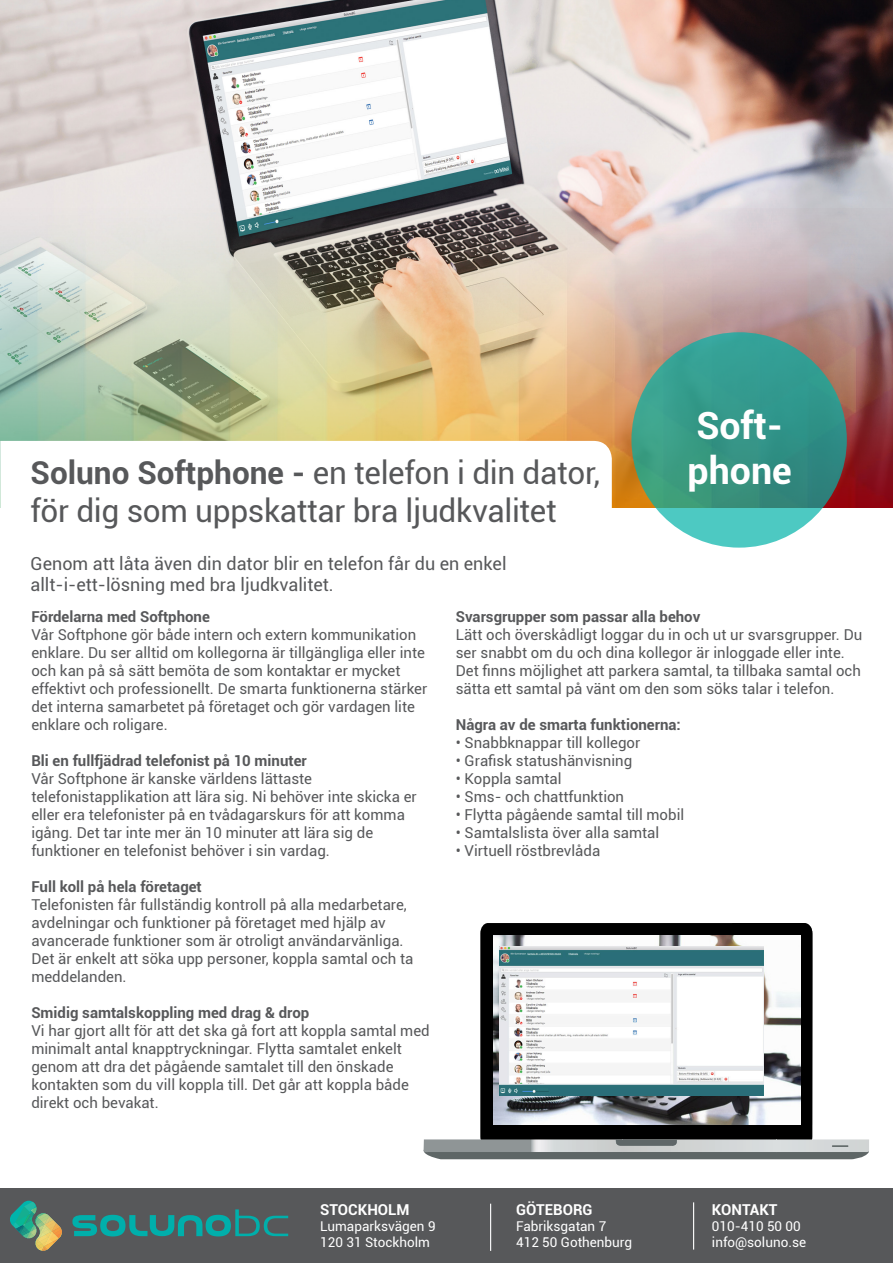
<style>
.page{position:relative;width:893px;height:1263px;background:#fff}
.page>*{position:absolute;margin:0;border:0;box-sizing:border-box;transform-origin:0 0}
.t1{font:700 37.5px "Roboto";color:#fff}
.t2{font:31.5px "Roboto";letter-spacing:-.01em;color:#57585a}
.t3{font:18px "Roboto";color:#57585a}
.t4{font:15px/18px "Roboto";color:#57585a}
.t5{font:700 15px "Roboto";color:#57585a}
.t6{font:700 15px "Roboto";color:#fff}
.t7{font:13.5px "Roboto";color:#fff}
.s1{font-weight:700}
</style>
<div class="page">
<div style="left:1px;top:1188px;width:892px;height:75px;background:#57585a"></div>
<svg style="left:10px;top:1201px;width:52px;height:50px"></svg>
<svg style="left:72px;top:1209px;width:216px;height:27px"></svg>
<hr style="left:490px;top:1204px;width:1px;height:47px;background:#fff">
<hr style="left:693px;top:1202px;width:1px;height:47px;background:#fff">
<img style="left:0;top:0;width:893px;height:208px">
<img style="left:0;top:208px;width:893px;height:299px">
<svg style="left:0;top:441px;width:612px;height:67px"></svg>
<svg style="left:631px;top:332px;width:216px;height:216px;background:#399d8f"></svg>
<svg style="left:480px;top:923px;width:332px;height:216px;background:#070707"></svg>
<svg style="left:423px;top:1139px;width:446px;height:20px;background:#999e9e"></svg>
<img style="left:592px;top:923px;width:220px;height:202px">
<img style="left:494px;top:935px;width:306px;height:189px">
<img style="left:500px;top:946px;width:263px;height:149px">
<p class="t2" style="left:31px;top:451px;width:571px"><span class="s1">Soluno Softphone -</span> en telefon i din dator,</p>
<p class="t2" style="left:31px;top:489px;width:528px">för dig som uppskattar bra ljudkvalitet</p>
<p class="t1" style="left:696px;top:399px;width:88px">Soft-</p>
<p class="t1" style="left:688px;top:444px;width:106px">phone</p>
<p class="t3" style="left:31px;top:551px;width:477px">Genom att låta även din dator blir en telefon får du en enkel</p>
<p class="t3" style="left:31px;top:572px;width:305px">allt-i-ett-lösning med bra ljudkvalitet.</p>
<p class="t5" style="left:31px;top:606px;width:180px">Fördelarna med Softphone</p>
<p class="t4" style="left:31px;top:625px;width:397px">Vår Softphone gör både intern och extern kommunikation enklare. Du ser alltid om kollegorna är tillgängliga eller inte och kan på så sätt bemöta de som kontaktar er mycket effektivt och professionellt. De smarta funktionerna stärker det interna samarbetet på företaget och gör vardagen lite enklare och roligare.</p>
<p class="t5" style="left:31px;top:750px;width:277px">Bli en fullfjädrad telefonist på 10 minuter</p>
<p class="t4" style="left:31px;top:769px;width:387px">Vår Softphone är kanske världens lättaste telefonistapplikation att lära sig. Ni behöver inte skicka er eller era telefonister på en tvådagarskurs för att komma igång. Det tar inte mer än 10 minuter att lära sig de funktioner en telefonist behöver i sin vardag.</p>
<p class="t5" style="left:31px;top:876px;width:172px">Full koll på hela företaget</p>
<p class="t4" style="left:31px;top:895px;width:384px">Telefonisten får fullständig kontroll på alla medarbetare, avdelningar och funktioner på företaget med hjälp av avancerade funktioner som är otroligt användarvänliga.<br>Det är enkelt att söka upp personer, koppla samtal och ta meddelanden.</p>
<p class="t5" style="left:31px;top:1002px;width:279px">Smidig samtalskoppling med drag &amp; drop</p>
<p class="t4" style="left:31px;top:1021px;width:400px">Vi har gjort allt för att det ska gå fort att koppla samtal med minimalt antal knapptryckningar. Flytta samtalet enkelt genom att dra det pågående samtalet till den önskade kontakten som du vill koppla till. Det går att koppla både direkt och bevakat.</p>
<p class="t5" style="left:456px;top:606px;width:246px">Svarsgrupper som passar alla behov</p>
<p class="t4" style="left:456px;top:625px;width:408px">Lätt och överskådligt loggar du in och ut ur svarsgrupper. Du ser snabbt om du och dina kollegor är inloggade eller inte.<br>Det finns möjlighet att parkera samtal, ta tillbaka samtal och sätta ett samtal på vänt om den som söks talar i telefon.</p>
<p class="t5" style="left:456px;top:714px;width:226px">Några av de smarta funktionerna:</p>
<p class="t4" style="left:456px;top:733px;width:186px">• Snabbknappar till kollegor</p>
<p class="t4" style="left:456px;top:751px;width:178px">• Grafisk statushänvisning</p>
<p class="t4" style="left:456px;top:769px;width:107px">• Koppla samtal</p>
<p class="t4" style="left:456px;top:787px;width:170px">• Sms- och chattfunktion</p>
<p class="t4" style="left:456px;top:805px;width:230px">• Flytta pågående samtal till mobil</p>
<p class="t4" style="left:456px;top:823px;width:205px">• Samtalslista över alla samtal</p>
<p class="t4" style="left:456px;top:841px;width:146px">• Virtuell röstbrevlåda</p>
<p class="t6" style="left:320px;top:1199px;width:91px">STOCKHOLM</p>
<p class="t7" style="left:320px;top:1217px;width:117px">Lumaparksvägen 9</p>
<p class="t7" style="left:320px;top:1233px;width:111px">120 31 Stockholm</p>
<p class="t6" style="left:516px;top:1199px;width:78px">GÖTEBORG</p>
<p class="t7" style="left:516px;top:1217px;width:92px">Fabriksgatan 7</p>
<p class="t7" style="left:516px;top:1233px;width:118px">412 50 Gothenburg</p>
<p class="t6" style="left:712px;top:1199px;width:67px">KONTAKT</p>
<p class="t7" style="left:712px;top:1217px;width:90px">010-410 50 00</p>
<p class="t7" style="left:712px;top:1233px;width:96px">info@soluno.se</p>
</div>
